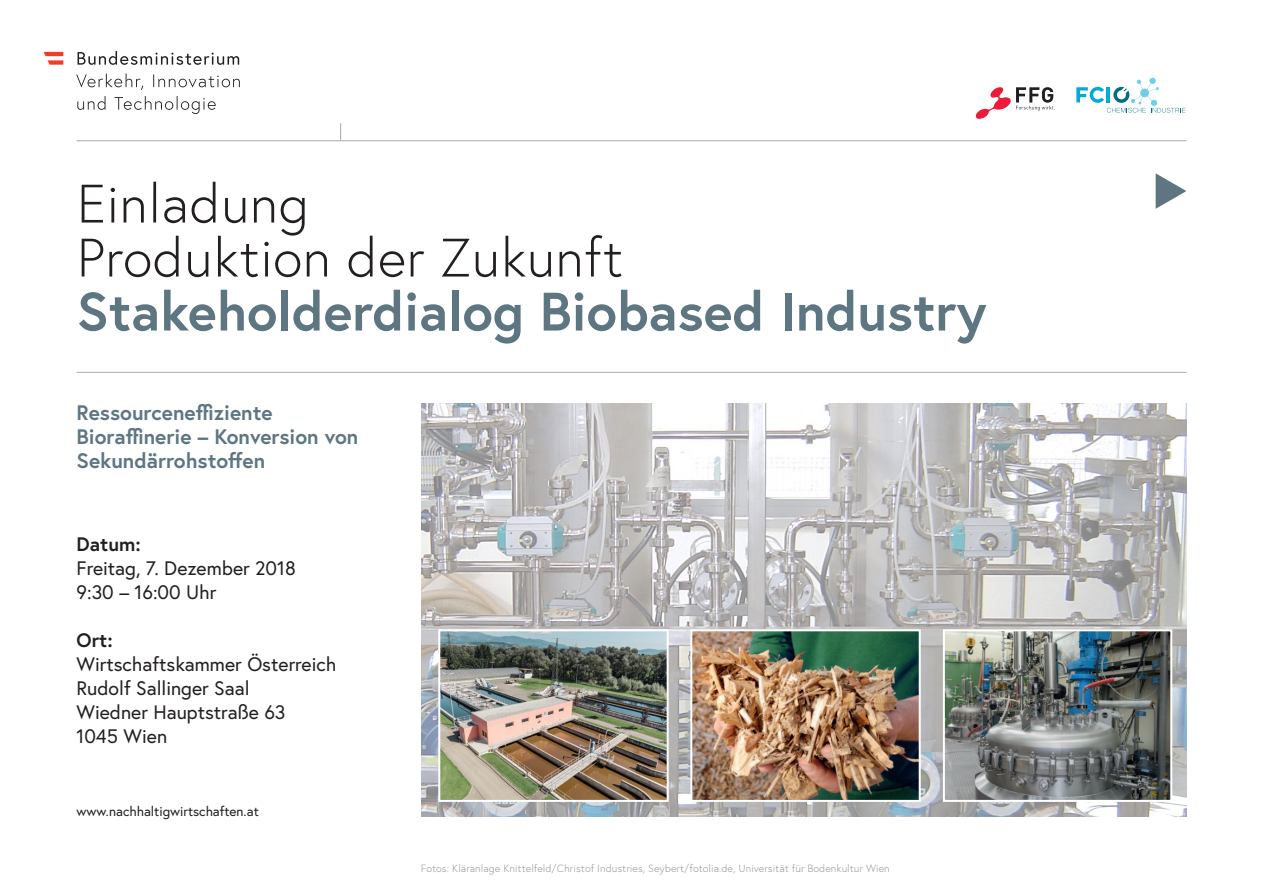
<style>
.page{position:relative;width:1263px;height:893px;background:#fff}
.page>*{position:absolute;margin:0;border:0;box-sizing:border-box;transform-origin:0 0}
.t1{font:700 54px "Europa Austria";color:#5d7682}
.t2{font:300 54px/54px "Europa Austria";color:#231f20}
.t3{font:700 21px/24px "Europa Austria";color:#5d7682}
.t4{font:19.5px/24px "Europa Austria";color:#231f20}
.t5{font:700 19.5px "Europa Austria";color:#231f20}
.t6{font:13.5px "Europa Austria";color:#231f20}
.t7{font:300 10.5px "Europa Austria";color:#939598}
</style>
<div class="page">
<img style="left:421px;top:404px;width:765px;height:412px">
<img style="left:946px;top:632px;width:223px;height:167px">
<div style="left:943px;top:629px;width:229px;height:173px;border:2px solid #fff"></div>
<img style="left:693px;top:632px;width:225px;height:167px">
<div style="left:690px;top:629px;width:231px;height:173px;border:2px solid #fff"></div>
<img style="left:441px;top:632px;width:225px;height:167px">
<div style="left:438px;top:629px;width:231px;height:173px;border:2px solid #fff"></div>
<hr style="left:77px;top:140px;width:1109px;height:1px;background:#a8a9ad">
<hr style="left:77px;top:372px;width:1109px;height:1px;background:#a8a9ad">
<svg style="left:340px;top:123px;width:1px;height:17px"></svg>
<svg style="left:1156px;top:173px;width:30px;height:36px"></svg>
<svg style="left:77px;top:96px;width:139px;height:18px"></svg>
<svg style="left:76px;top:74px;width:164px;height:16px"></svg>
<svg style="left:78px;top:51px;width:161px;height:14px"></svg>
<svg style="left:44px;top:52px;width:19px;height:13px"></svg>
<svg style="left:976px;top:87px;width:78px;height:32px"></svg>
<svg style="left:1076px;top:78px;width:109px;height:35px"></svg>
<h1 class="t2" style="left:77px;top:176px;width:548px">Einladung<br>Produktion der Zukunft</h1>
<h1 class="t1" style="left:77px;top:275px;width:911px">Stakeholderdialog Biobased Industry</h1>
<p class="t3" style="left:77px;top:400px;width:283px">Ressourceneffiziente<br>Bioraffinerie – Konversion von<br>Sekundärrohstoffen</p>
<p class="t5" style="left:77px;top:531px;width:66px">Datum:</p>
<p class="t4" style="left:77px;top:556px;width:221px">Freitag, 7. Dezember 2018<br>9:30 – 16:00 Uhr</p>
<p class="t5" style="left:77px;top:627px;width:38px">Ort:</p>
<p class="t4" style="left:77px;top:652px;width:261px">Wirtschaftskammer Österreich<br>Rudolf Sallinger Saal<br>Wiedner Hauptstraße 63<br>1045 Wien</p>
<p class="t6" style="left:77px;top:803px;width:184px">www.nachhaltigwirtschaften.at</p>
<p class="t7" style="left:421px;top:861px;width:470px">Fotos: Kläranlage Knittelfeld/Christof Industries, Seybert/fotolia.de, Universität für Bodenkultur Wien</p>
</div>
